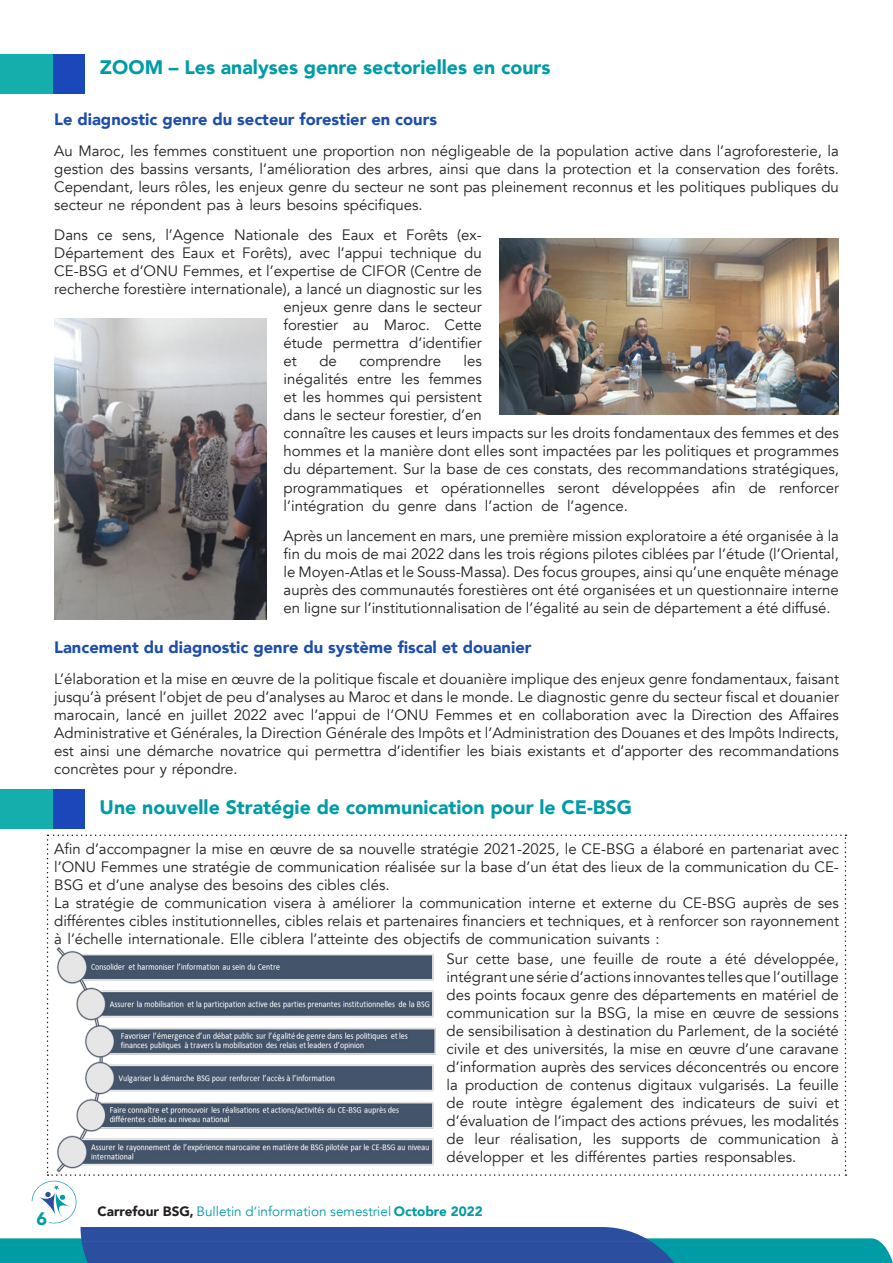
<style>
.page{position:relative;width:893px;height:1263px;background:#fff}
.page>*{position:absolute;margin:0;border:0;box-sizing:border-box;transform-origin:0 0}
.t1{font:900 19.5px "Avenir";color:#009ca6}
.t2{font:900 18px "Avenir";color:#009ca6}
.t3{font:900 16.5px "Avenir";color:#1d4eac}
.t4{font:15px/18px "Avenir";color:#231f20;text-align:justify}
.t5{font:13.5px "Avenir";color:#009ca6}
.s1{font-weight:900;color:#231f20}
.s2{font-weight:900}
</style>
<div class="page">
<img style="left:499px;top:239px;width:340px;height:176px">
<img style="left:54px;top:318px;width:213px;height:302px">
<div style="left:0;top:54px;width:61px;height:40px;background:#14aeac"></div>
<div style="left:0;top:789px;width:61px;height:40px;background:#14aeac"></div>
<hr style="left:892px;top:54px;width:1px;height:40px;background:#14aeac">
<div style="left:53px;top:54px;width:32px;height:40px;background:#1a47ba"></div>
<div style="left:53px;top:789px;width:32px;height:40px;background:#1a47ba"></div>
<svg style="left:0;top:834px;width:893px;height:429px"></svg>
<p class="t1" style="left:100px;top:50px;width:452px">ZOOM – Les analyses genre sectorielles en cours</p>
<p class="t3" style="left:54px;top:105px;width:384px">Le diagnostic genre du secteur forestier en cours</p>
<p class="t4" style="left:54px;top:142px;width:786px">Au Maroc, les femmes constituent une proportion non négligeable de la population active dans l’agroforesterie, la gestion des bassins versants, l’amélioration des arbres, ainsi que dans la protection et la conservation des forêts.<br>Cependant, leurs rôles, les enjeux genre du secteur ne sont pas pleinement reconnus et les politiques publiques du secteur ne répondent pas à leurs besoins spécifiques.</p>
<p class="t4" style="left:54px;top:227px;width:429px">Dans ce sens, l’Agence Nationale des Eaux et Forêts (ex-</p>
<p class="t4" style="left:54px;top:245px;width:429px">Département des Eaux et Forêts), avec l’appui technique du</p>
<p class="t4" style="left:54px;top:263px;width:429px">CE-BSG et d’ONU Femmes, et l’expertise de CIFOR (Centre de</p>
<p class="t4" style="left:54px;top:281px;width:429px">recherche forestière internationale), a lancé un diagnostic sur les</p>
<p class="t4" style="left:284px;top:299px;width:200px">enjeux genre dans le secteur</p>
<p class="t4" style="left:284px;top:317px;width:200px">forestier au Maroc. Cette</p>
<p class="t4" style="left:284px;top:335px;width:200px">étude permettra d’identifier</p>
<p class="t4" style="left:284px;top:353px;width:15px">et</p>
<p class="t4" style="left:319px;top:353px;width:19px">de</p>
<p class="t4" style="left:359px;top:353px;width:83px">comprendre</p>
<p class="t4" style="left:284px;top:353px;width:557px;text-align:left;text-indent:180px">les<br>inégalités entre les femmes<br>et les hommes qui persistent<br>dans le secteur forestier, d’en<br>connaître les causes et leurs impacts sur les droits fondamentaux des femmes et des hommes et la manière dont elles sont impactées par les politiques et programmes du département. Sur la base de ces constats, des recommandations stratégiques, programmatiques et opérationnelles seront développées afin de renforcer l’intégration du genre dans l’action de l’agence.</p>
<p class="t4" style="left:284px;top:527px;width:557px">Après un lancement en mars, une première mission exploratoire a été organisée à la fin du mois de mai 2022 dans les trois régions pilotes ciblées par l’étude (l’Oriental, le Moyen-Atlas et le Souss-Massa). Des focus groupes, ainsi qu’une enquête ménage auprès des communautés forestières ont été organisées et un questionnaire interne en ligne sur l’institutionnalisation de l’égalité au sein de département a été diffusé.</p>
<p class="t3" style="left:54px;top:633px;width:479px">Lancement du diagnostic genre du système fiscal et douanier</p>
<p class="t4" style="left:54px;top:670px;width:786px">L’élaboration et la mise en œuvre de la politique fiscale et douanière implique des enjeux genre fondamentaux, faisant jusqu’à présent l’objet de peu d’analyses au Maroc et dans le monde. Le diagnostic genre du secteur fiscal et douanier marocain, lancé en juillet 2022 avec l’appui de l’ONU Femmes et en collaboration avec la Direction des Affaires Administrative et Générales, la Direction Générale des Impôts et l’Administration des Douanes et des Impôts Indirects, est ainsi une démarche novatrice qui permettra d’identifier les biais existants et d’apporter des recommandations concrètes pour y répondre.</p>
<p class="t1" style="left:100px;top:791px;width:534px">Une nouvelle Stratégie de communication pour le CE-BSG</p>
<p class="t4" style="left:54px;top:840px;width:786px">Afin d’accompagner la mise en œuvre de sa nouvelle stratégie 2021-2025, le CE-BSG a élaboré en partenariat avec l’ONU Femmes une stratégie de communication réalisée sur la base d’un état des lieux de la communication du CE-BSG et d’une analyse des besoins des cibles clés.</p>
<p class="t4" style="left:54px;top:894px;width:786px">La stratégie de communication visera à améliorer la communication interne et externe du CE-BSG auprès de ses différentes cibles institutionnelles, cibles relais et partenaires financiers et techniques, et à renforcer son rayonnement à l’échelle internationale. Elle ciblera l’atteinte des objectifs de communication suivants :</p>
<p class="t4" style="left:447px;top:950px;width:394px">Sur cette base, une feuille de route a été développée, intégrant une série d’actions innovantes telles que l’outillage des points focaux genre des départements en matériel de communication sur la BSG, la mise en œuvre de sessions de sensibilisation à destination du Parlement, de la société civile et des universités, la mise en œuvre d’une caravane d’information auprès des services déconcentrés ou encore la production de contenus digitaux vulgarisés. La feuille de route intègre également des indicateurs de suivi et d’évaluation de l’impact des actions prévues, les modalités de leur réalisation, les supports de communication à développer et les différentes parties responsables.</p>
<p class="t2" style="left:37px;top:1203px;width:12px">6</p>
<p class="t5" style="left:97px;top:1203px;width:387px"><span class="s1">Carrefour BSG,</span> Bulletin d’information semestriel <span class="s2">Octobre 2022</span></p>
</div>
